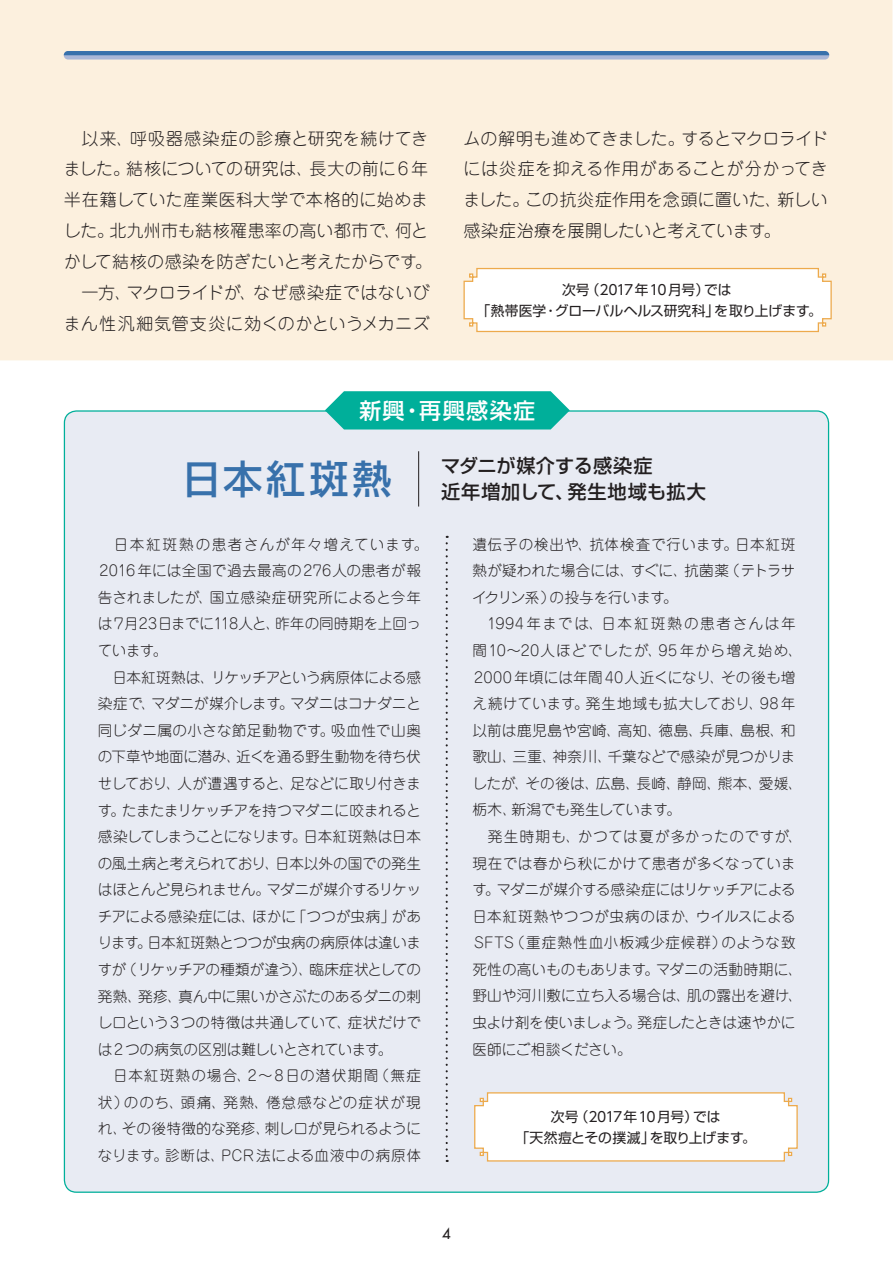
<style>
.page{position:relative;width:893px;height:1263px;background:#fff}
.page>*{position:absolute;margin:0;border:0;box-sizing:border-box;transform-origin:0 0}
.t1{font:500 39.3px "Shin Go Pr 6 N";letter-spacing:.095em;color:#3871ab}
.t2{font:500 22.05px "Shin Go Pr 6 N";letter-spacing:.065em;color:#fff}
.t3{font:500 19.2px "Shin Go Pr 6 N";letter-spacing:.045em;color:#231f20}
.t4{font:500 19.2px "Shin Go Pr 6 N";letter-spacing:.02em;color:#231f20}
.t5{font:300 16.95px/30.8px "Jun 101 Pro";letter-spacing:.015em;color:#231f20}
.t6{font:14.85px "Futura";color:#231f20}
.t7{font:300 14.55px/26.5px "Jun 101 Pro";letter-spacing:.005em;color:#231f20}
.t8{font:13.8px/21.3px "Shin Go Pr 6 N";letter-spacing:-.005em;color:#231f20;text-align:center}
.s1{font-family:"MO Clear Tone SG"}
</style>
<div class="page">
<div style="left:0;top:0;width:893px;height:360px;background:#fcf0de"></div>
<div style="left:64px;top:411px;width:764px;height:781px;background:#e8ebf3;border-radius:12px"></div>
<svg style="left:64px;top:51px;width:765px;height:9px;background:#aab8d4"></svg>
<hr style="left:64px;top:51px;width:765px;height:4px;background:#3871ab">
<svg style="left:446px;top:536px;width:2px;height:626px"></svg>
<hr style="left:418px;top:451px;width:1px;height:55px;background:#231f20">
<svg style="left:325px;top:391px;width:245px;height:38px;background:#14b4a2"></svg>
<svg style="left:463px;top:267px;width:369px;height:66px"></svg>
<svg style="left:474px;top:1092px;width:324px;height:70px;background:#fdfaf6"></svg>
<p class="t5" style="left:64px;top:121px;width:370px">　以来、呼吸器感染症の診療と研究を続けてきました。結核についての研究は、長大の前に6年半在籍していた産業医科大学で本格的に始めました。北九州市も結核罹患率の高い都市で、何とかして結核の感染を防ぎたいと考えたからです。　一方、マクロライドが、なぜ感染症ではないびまん性汎細気管支炎に効くのかというメカニズ</p>
<p class="t5" style="left:463px;top:121px;width:366px;text-align:justify">ムの解明も進めてきました。するとマクロライドには炎症を抑える作用があることが分かってきました。この抗炎症作用を念頭に置いた、新しい感染症治療を展開したいと考えています。</p>
<p class="t8" style="left:476px;top:278px;width:347px">次号（<span class="s1">2017</span>年<span class="s1">10</span>月号）では<br>「熱帯医学・グローバルヘルス研究科」を取り上げます。</p>
<h2 class="t2" style="left:359px;top:392px;width:177px">新興・再興感染症</h2>
<h1 class="t1" style="left:182px;top:447px;width:211px">日本紅斑熱</h1>
<h3 class="t4" style="left:441px;top:450px;width:213px">マダニが媒介する感染症</h3>
<h3 class="t3" style="left:441px;top:476px;width:266px">近年増加して、発生地域も拡大</h3>
<p class="t7" style="left:98px;top:529px;width:332px">　日本紅斑熱の患者さんが年々増えています。<br>2016年には全国で過去最高の276人の患者が報告されましたが、国立感染症研究所によると今年は７月23日までに118人と、昨年の同時期を上回っています。<br>　日本紅斑熱は、リケッチアという病原体による感染症で、マダニが媒介します。マダニはコナダニと同じダニ属の小さな節足動物です。吸血性で山奥の下草や地面に潜み、近くを通る野生動物を待ち伏せしており、人が遭遇すると、足などに取り付きます。たまたまリケッチアを持つマダニに咬まれると感染してしまうことになります。日本紅斑熱は日本の風土病と考えられており、日本以外の国での発生はほとんど見られません。マダニが媒介するリケッチアによる感染症には、ほかに「つつが虫病」があります。日本紅斑熱とつつが虫病の病原体は違いますが（リケッチアの種類が違う）、臨床症状としての発熱、発疹、真ん中に黒いかさぶたのあるダニの刺し口という3つの特徴は共通していて、症状だけでは 2つの病気の区別は難しいとされています。<br>　日本紅斑熱の場合、2〜8日の潜伏期間（無症状）ののち、頭痛、発熱、倦怠感などの症状が現れ、その後特徴的な発疹、刺し口が見られるようになります。診断は、PCR法による血液中の病原体</p>
<p class="t7" style="left:472px;top:529px;width:332px">遺伝子の検出や、抗体検査で行います。日本紅斑熱が疑われた場合には、すぐに、抗菌薬（テトラサイクリン系）の投与を行います。<br>　1994年までは、日本紅斑熱の患者さんは年間10～20人ほどでしたが、95年から増え始め、<br>2000年頃には年間 40人近くになり、その後も増え続けています。発生地域も拡大しており、98 年以前は鹿児島や宮崎、高知、徳島、兵庫、島根、和歌山、三重、神奈川、千葉などで感染が見つかりましたが、その後は、広島、長崎、静岡、熊本、愛媛、栃木、新潟でも発生しています。<br>　発生時期も、かつては夏が多かったのですが、現在では春から秋にかけて患者が多くなっています。マダニが媒介する感染症にはリケッチアによる日本紅斑熱やつつが虫病のほか、ウイルスによる<br>SFTS（重症熱性血小板減少症候群）のような致死性の高いものもあります。マダニの活動時期に、野山や河川敷に立ち入る場合は、肌の露出を避け、虫よけ剤を使いましょう。発症したときは速やかに医師にご相談ください。</p>
<p class="t8" style="left:515px;top:1105px;width:242px">次号（<span class="s1">2017</span>年<span class="s1">10</span>月号）では<br>「天然痘とその撲滅」を取り上げます。</p>
<p class="t6" style="left:442px;top:1224px;width:10px">4</p>
</div>
